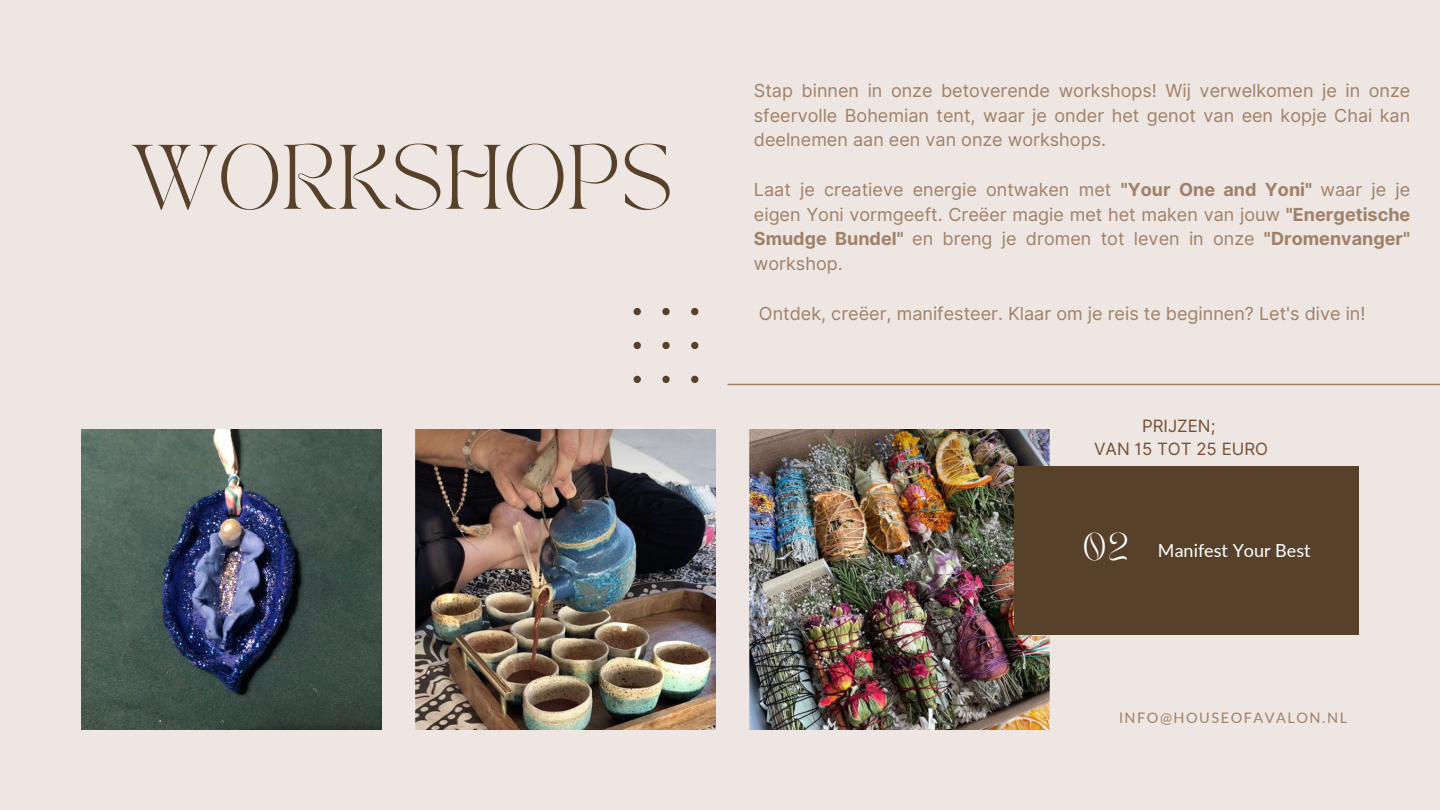
<style>
.page{position:relative;width:1440px;height:810px;background:#ede6e2}
.page>*{position:absolute;margin:0;border:0;box-sizing:border-box;transform-origin:0 0}
.t1{font:63.9px "TAN PEARL Regular";color:#58412a}
.t2{font:27px "TAN PEARL Regular";color:#fff}
.t3{font:18px/24.8px "Inter";color:#9f8169;text-align:justify}
.t4{font:18px "Lato";color:#fff}
.t5{font:16.9px/23.2px "Inter";color:#765037;text-align:center}
.t6{font:14.5px "Lato";letter-spacing:.105em;color:#9f8169}
.s1{font-weight:700}
</style>
<div class="page">
<img style="left:81px;top:430px;width:301px;height:299px">
<img style="left:415px;top:430px;width:301px;height:299px">
<img style="left:749px;top:430px;width:301px;height:299px">
<hr style="left:728px;top:384px;width:712px;height:1px;background:#9f8169">
<div style="left:1014px;top:466px;width:345px;height:169px;background:#58412a"></div>
<svg style="left:633px;top:308px;width:65px;height:75px"></svg>
<h1 class="t1" style="left:132px;top:144px;width:543px">WORKSHOPS</h1>
<p class="t3" style="left:754px;top:78px;width:658px">Stap binnen in onze betoverende workshops! Wij verwelkomen je in onze sfeervolle Bohemian tent, waar je onder het genot van een kopje Chai kan deelnemen aan een van onze workshops.</p>
<h3 class="t3" style="left:754px;top:177px;width:658px">Laat je creatieve energie ontwaken met <span class="s1">"Your One and Yoni"</span> waar je je eigen Yoni vormgeeft. Creëer magie met het maken van jouw <span class="s1">"Energetische Smudge Bundel"</span> en breng je dromen tot leven in onze <span class="s1">"Dromenvanger" </span>workshop.</h3>
<h3 class="t3" style="left:759px;top:301px;width:608px">Ontdek, creëer, manifesteer. Klaar om je reis te beginnen? Let's dive in!</h3>
<p class="t5" style="left:1094px;top:414px;width:175px">PRIJZEN;<br>VAN 15 TOT 25 EURO</p>
<h3 class="t2" style="left:1082px;top:533px;width:49px">02</h3>
<h2 class="t4" style="left:1158px;top:539px;width:154px">Manifest Your Best</h2>
<h3 class="t6" style="left:1119px;top:708px;width:230px">INFO@HOUSEOFAVALON.NL</h3>
</div>
